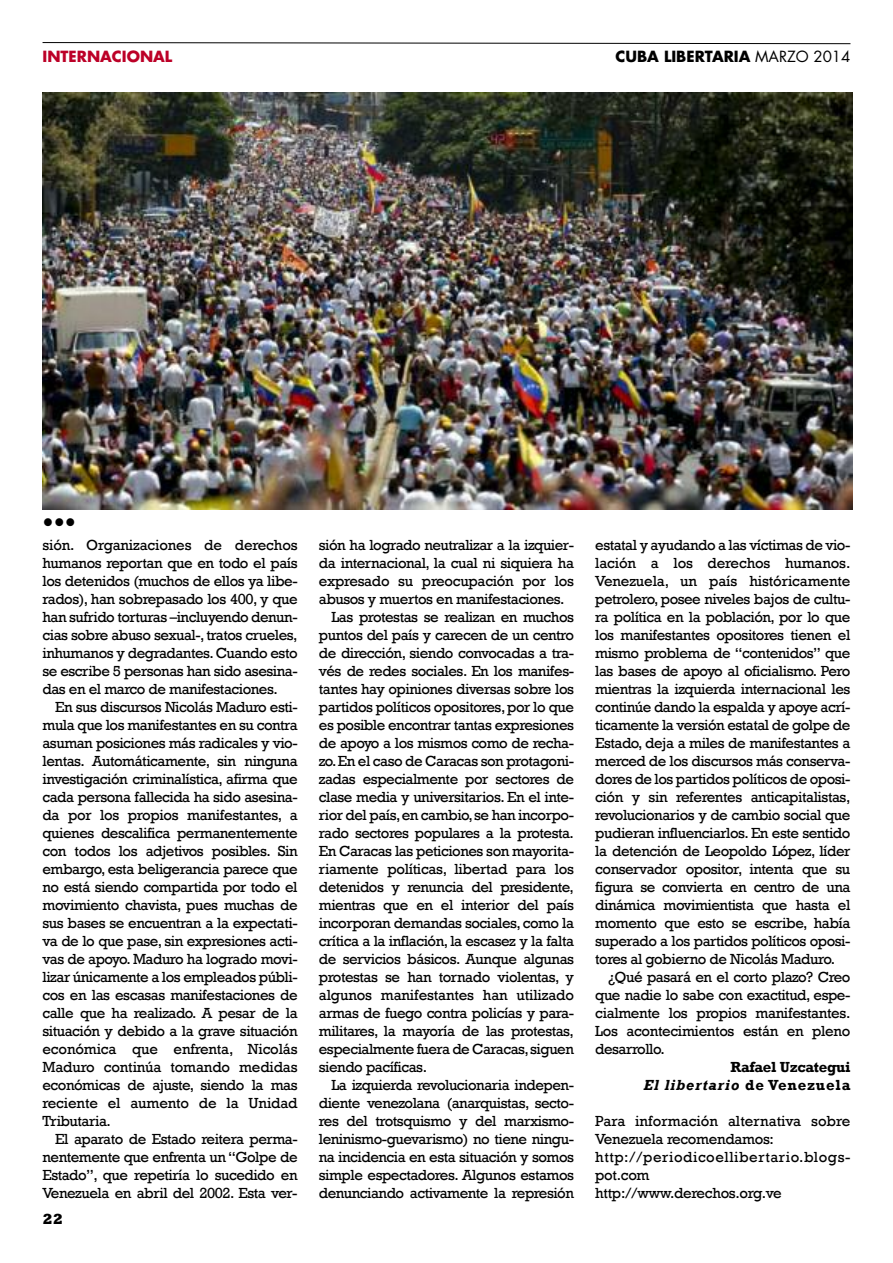
<style>
.page{position:relative;width:893px;height:1263px;background:#fff}
.page>*{position:absolute;margin:0;border:0;box-sizing:border-box;transform-origin:0 0}
.t1{font:31.5px "Rockwell";color:#000}
.t2{font:15px/18px "Rockwell";letter-spacing:-.03em;color:#000;text-align:justify}
.t3{font:15px/18px "Rockwell";color:#000}
.t4{font:700 15px/18px "Rockwell";letter-spacing:-.02em;color:#000;text-align:right}
.t5{font:15px "Rockwell";letter-spacing:-.01em;color:#000}
.t6{font:700 15px "Futura";color:#000}
.t7{font:700 15px "Futura";color:#bc0027}
.t8{font:800 15px "Rockwell";color:#000}
.s1{font-weight:400}
.s2{font-style:italic}
</style>
<div class="page">
<img style="left:43px;top:93px;width:809px;height:416px">
<svg style="left:42px;top:42px;width:809px;height:2px;background:#818181"></svg>
<p class="t7" style="left:43px;top:49px;width:131px">INTERNACIONAL</p>
<p class="t6" style="left:615px;top:49px;width:236px">CUBA LIBERTARIA <span class="s1">MARZO 2014</span></p>
<h1 class="t1" style="left:43px;top:503px;width:35px">•••</h1>
<p class="t2" style="left:43px;top:536px;width:257px">sión. Organizaciones de derechos humanos reportan que en todo el país los detenidos (muchos de ellos ya libe&shy;rados), han sobrepasado los 400, y que han sufrido torturas –incluyendo denun&shy;cias sobre abuso sexual-, tratos crueles, inhumanos y degradantes.Cuando esto se escribe 5 personas han sido asesina&shy;das en el marco de manifestaciones.</p>
<p class="t2" style="left:43px;top:698px;width:257px;text-indent:13px">En sus discursos Nicolás Maduro esti&shy;mula que los manifestantes en su contra asuman posiciones más radicales y vio&shy;lentas. Automáticamente, sin ninguna investigación criminalística, afirma que cada persona fallecida ha sido asesina&shy;da por los propios manifestantes, a quienes descalifica permanentemente con todos los adjetivos posibles. Sin embargo, esta beligerancia parece que no está siendo compartida por todo el movimiento chavista, pues muchas de sus bases se encuentran a la expectati&shy;va de lo que pase, sin expresiones acti&shy;vas de apoyo. Maduro ha logrado movi&shy;lizar únicamente a los empleados públi&shy;cos en las escasas manifestaciones de calle que ha realizado. A pesar de la situación y debido a la grave situación económica que enfrenta, Nicolás Maduro continúa tomando medidas económicas de ajuste, siendo la mas reciente el aumento de la Unidad Tributaria.</p>
<p class="t2" style="left:42px;top:1130px;width:257px;text-indent:13px">El aparato de Estado reitera perma&shy;nentemente que enfrenta un “Golpe de Estado”, que repetiría lo sucedido en Venezuela en abril del 2002. Esta ver-</p>
<p class="t8" style="left:43px;top:1210px;width:22px">22</p>
<p class="t2" style="left:319px;top:536px;width:257px">sión ha logrado neutralizar a la izquier-</p>
<p class="t2" style="left:319px;top:554px;width:257px">da internacional, la cual ni siquiera ha</p>
<p class="t2" style="left:319px;top:572px;width:257px">expresado su preocupación por los</p>
<p class="t2" style="left:319px;top:590px;width:247px">abusos y muertos en manifestaciones.</p>
<p class="t2" style="left:332px;top:608px;width:244px">Las protestas se realizan en muchos</p>
<p class="t2" style="left:319px;top:626px;width:257px">puntos del país y carecen de un centro</p>
<p class="t2" style="left:319px;top:644px;width:257px">de dirección, siendo convocadas a tra-</p>
<p class="t2" style="left:319px;top:662px;width:257px">vés de redes sociales. En los manifes-</p>
<p class="t2" style="left:319px;top:680px;width:257px">tantes hay opiniones diversas sobre los</p>
<p class="t2" style="left:319px;top:698px;width:257px">partidos políticos opositores,por lo que</p>
<p class="t2" style="left:319px;top:716px;width:257px">es posible encontrar tantas expresiones</p>
<p class="t2" style="left:319px;top:734px;width:257px">de apoyo a los mismos como de recha-</p>
<p class="t2" style="left:319px;top:752px;width:257px">zo.En el caso de Caracas son protagoni-</p>
<p class="t2" style="left:319px;top:770px;width:257px">zadas especialmente por sectores de</p>
<p class="t2" style="left:319px;top:788px;width:257px">clase media y universitarios. En el inte-</p>
<p class="t2" style="left:319px;top:806px;width:257px">rior del país,en cambio,se han incorpo-</p>
<p class="t2" style="left:319px;top:824px;width:257px">rado sectores populares a la protesta.</p>
<p class="t2" style="left:319px;top:842px;width:257px">En Caracas las peticiones son mayorita-</p>
<p class="t2" style="left:319px;top:860px;width:257px">riamente políticas, libertad para los</p>
<p class="t2" style="left:319px;top:878px;width:257px">detenidos y renuncia del presidente,</p>
<p class="t2" style="left:319px;top:896px;width:257px">mientras que en el interior del país</p>
<p class="t2" style="left:319px;top:914px;width:257px">incorporan demandas sociales,como la</p>
<p class="t2" style="left:319px;top:932px;width:257px">crítica a la inflación, la escasez y la falta</p>
<p class="t2" style="left:319px;top:950px;width:257px">de servicios básicos. Aunque algunas</p>
<p class="t2" style="left:319px;top:968px;width:257px">protestas se han tornado violentas, y</p>
<p class="t5" style="left:319px;top:986px;width:257px">algunos manifestantes han utilizado</p>
<p class="t2" style="left:319px;top:1004px;width:257px">armas de fuego contra policías y para-</p>
<p class="t2" style="left:319px;top:1022px;width:257px">militares, la mayoría de las protestas,</p>
<p class="t2" style="left:319px;top:1040px;width:257px">especialmente fuera de Caracas,siguen</p>
<p class="t2" style="left:319px;top:1058px;width:110px">siendo pacíficas.</p>
<p class="t2" style="left:332px;top:1076px;width:244px">La izquierda revolucionaria indepen-</p>
<p class="t2" style="left:319px;top:1094px;width:257px">diente venezolana (anarquistas, secto-</p>
<p class="t2" style="left:319px;top:1112px;width:257px">res del trotsquismo y del marxismo-</p>
<p class="t2" style="left:319px;top:1130px;width:257px">leninismo-guevarismo) no tiene ningu-</p>
<p class="t2" style="left:319px;top:1148px;width:257px">na incidencia en esta situación y somos</p>
<p class="t2" style="left:319px;top:1166px;width:257px">simple espectadores. Algunos estamos</p>
<p class="t2" style="left:319px;top:1184px;width:257px">denunciando activamente la represión</p>
<p class="t2" style="left:595px;top:536px;width:257px">estatal y ayudando a las víctimas de vio&shy;lación a los derechos humanos.<br>Venezuela, un país históricamente petrolero, posee niveles bajos de cultu&shy;ra política en la población, por lo que los manifestantes opositores tienen el mismo problema de “contenidos” que las bases de apoyo al oficialismo. Pero mientras la izquierda internacional les continúe dando la espalda y apoye acrí&shy;ticamente la versión estatal de golpe de Estado, deja a miles de manifestantes a merced de los discursos más conserva&shy;dores de los partidos políticos de oposi&shy;ción y sin referentes anticapitalistas, revolucionarios y de cambio social que pudieran influenciarlos. En este sentido la detención de Leopoldo López, líder conservador opositor, intenta que su figura se convierta en centro de una dinámica movimientista que hasta el momento que esto se escribe, había superado a los partidos políticos oposi&shy;tores al gobierno de Nicolás Maduro.</p>
<p class="t2" style="left:595px;top:968px;width:257px;text-indent:13px">¿Qué pasará en el corto plazo? Creo que nadie lo sabe con exactitud, espe&shy;cialmente los propios manifestantes.<br>Los acontecimientos están en pleno desarrollo.</p>
<p class="t4" style="left:643px;top:1058px;width:209px">Rafael Uzcategui<br><span class="s2">El libertario</span> de Venezuela</p>
<p class="t3" style="left:595px;top:1112px;width:257px">Para información alternativa sobre<br>Venezuela recomendamos: http://periodicoellibertario.blogs&shy;pot.com<br>http://www.derechos.org.ve</p>
</div>
